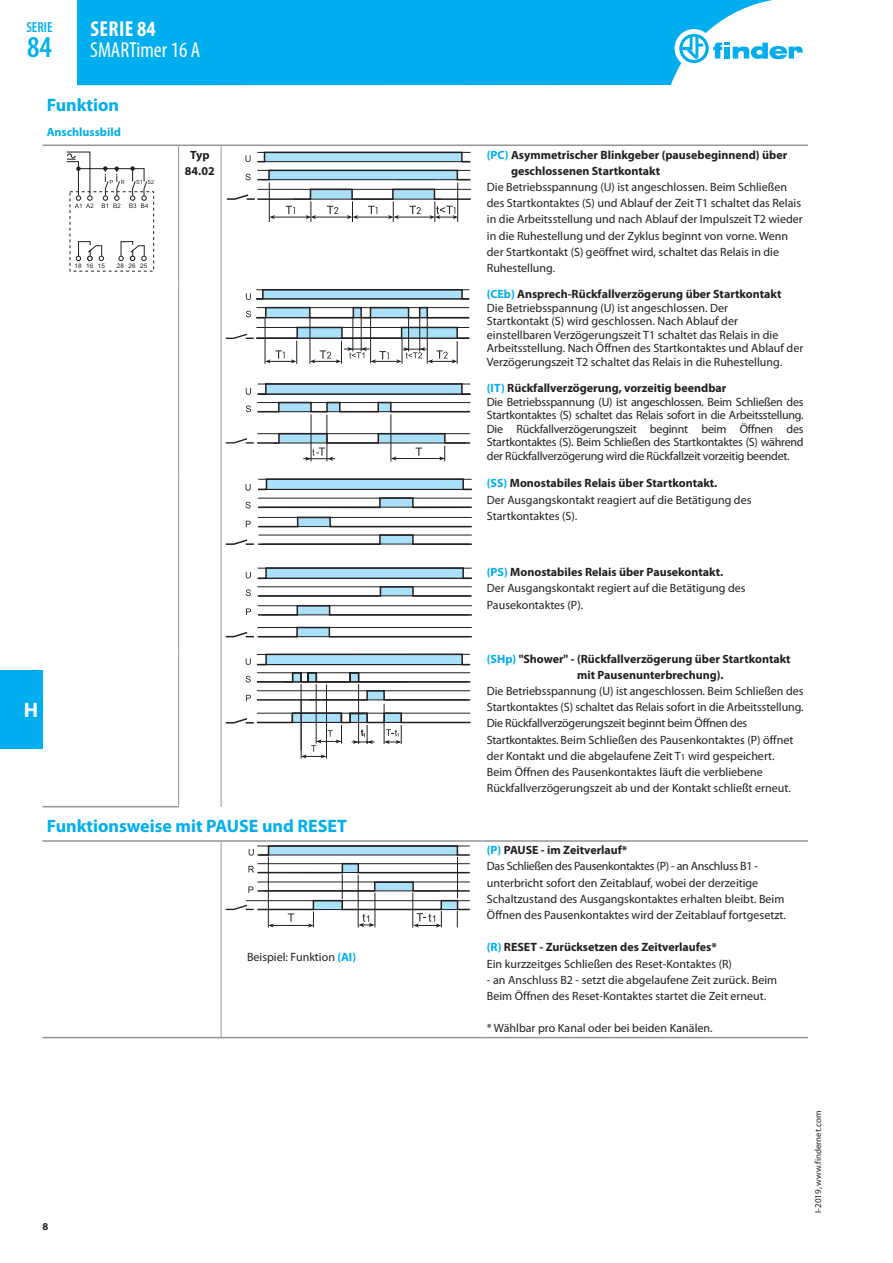
<style>
.page{position:relative;width:893px;height:1263px;background:#fff}
.page>*{position:absolute;margin:0;border:0;box-sizing:border-box;transform-origin:0 0}
.t1{font:600 condensed 30.3px "Myriad Pro";color:#00aeef}
.t2{font:condensed 21.75px "Myriad Pro";color:#fff}
.t3{font:700 condensed 21.75px "Myriad Pro";letter-spacing:.02em;color:#fff}
.t4{font:700 21px "Myriad Pro";color:#fff}
.t5{font:700 18px "Myriad Pro";color:#00aeef}
.t6{font:600 condensed 14.55px "Myriad Pro";color:#00aeef}
.t7{font:12px/16.2px "Myriad Pro";color:#231f20}
.t8{font:12px/13.5px "Myriad Pro";letter-spacing:-.02em;color:#231f20}
.t9{font:700 12px/16.2px "Myriad Pro";color:#231f20}
.t10{font:700 12px "Myriad Pro";color:#00aeef}
.t11{font:700 10.5px "Myriad Pro";color:#231f20}
.t12{font:9px "Myriad Pro";color:#231f20}
.t13{font:6.3px "Arial MT Std";color:#231f20}
.s1{color:#00aeef}
.s2{font-weight:700;color:#00aeef}
.s3{font-weight:700}
.s4{font-size:9px}
</style>
<div class="page">
<div style="left:0;top:670px;width:43px;height:78px;background:#00aeef"></div>
<hr style="left:221px;top:146px;width:1px;height:139px;background:#939598">
<hr style="left:221px;top:285px;width:1px;height:94px;background:#939598">
<hr style="left:221px;top:379px;width:1px;height:95px;background:#939598">
<hr style="left:221px;top:474px;width:1px;height:89px;background:#939598">
<hr style="left:221px;top:563px;width:1px;height:86px;background:#939598">
<hr style="left:221px;top:649px;width:1px;height:158px;background:#939598">
<hr style="left:43px;top:145px;width:136px;height:1px;background:#939598">
<hr style="left:178px;top:146px;width:1px;height:139px;background:#939598">
<hr style="left:178px;top:285px;width:1px;height:94px;background:#939598">
<hr style="left:178px;top:379px;width:1px;height:95px;background:#939598">
<hr style="left:178px;top:474px;width:1px;height:89px;background:#939598">
<hr style="left:178px;top:563px;width:1px;height:86px;background:#939598">
<hr style="left:178px;top:649px;width:1px;height:157px;background:#939598">
<hr style="left:43px;top:806px;width:136px;height:1px;background:#939598">
<hr style="left:179px;top:145px;width:42px;height:1px;background:#939598">
<hr style="left:221px;top:145px;width:262px;height:1px;background:#939598">
<hr style="left:483px;top:145px;width:325px;height:1px;background:#939598">
<svg style="left:67px;top:152px;width:87px;height:109px"></svg>
<hr style="left:457px;top:183px;width:1px;height:39px;background:#231f20">
<hr style="left:269px;top:183px;width:1px;height:39px;background:#231f20">
<svg style="left:245px;top:152px;width:226px;height:11px;background:#9cbece"></svg>
<svg style="left:245px;top:169px;width:226px;height:12px;background:#9fbdcb"></svg>
<svg style="left:227px;top:188px;width:244px;height:34px"></svg>
<svg style="left:226px;top:289px;width:243px;height:75px"></svg>
<hr style="left:311px;top:414px;width:1px;height:47px;background:#231f20">
<hr style="left:327px;top:415px;width:1px;height:46px;background:#231f20">
<hr style="left:391px;top:414px;width:1px;height:47px;background:#231f20">
<svg style="left:226px;top:432px;width:244px;height:29px"></svg>
<svg style="left:246px;top:383px;width:224px;height:30px"></svg>
<svg style="left:245px;top:478px;width:227px;height:31px"></svg>
<svg style="left:226px;top:516px;width:246px;height:29px"></svg>
<svg style="left:226px;top:626px;width:246px;height:11px"></svg>
<hr style="left:257px;top:627px;width:215px;height:1px;background:#231f20">
<hr style="left:262px;top:636px;width:206px;height:1px;background:#231f20">
<svg style="left:246px;top:567px;width:226px;height:30px"></svg>
<svg style="left:246px;top:605px;width:226px;height:11px"></svg>
<hr style="left:384px;top:704px;width:1px;height:40px;background:#231f20">
<hr style="left:316px;top:684px;width:1px;height:59px;background:#231f20">
<hr style="left:326px;top:684px;width:1px;height:74px;background:#231f20">
<hr style="left:358px;top:684px;width:1px;height:60px;background:#231f20">
<hr style="left:301px;top:684px;width:1px;height:66px;background:#231f20">
<svg style="left:226px;top:712px;width:244px;height:46px"></svg>
<svg style="left:246px;top:654px;width:224px;height:29px"></svg>
<svg style="left:246px;top:689px;width:224px;height:12px"></svg>
<hr style="left:221px;top:840px;width:262px;height:2px;background:#939598">
<hr style="left:483px;top:840px;width:325px;height:2px;background:#939598">
<hr style="left:221px;top:1037px;width:262px;height:1px;background:#939598">
<hr style="left:483px;top:1037px;width:325px;height:1px;background:#939598">
<hr style="left:43px;top:840px;width:178px;height:2px;background:#939598">
<hr style="left:43px;top:1037px;width:178px;height:1px;background:#939598">
<hr style="left:221px;top:842px;width:1px;height:105px;background:#939598">
<hr style="left:221px;top:947px;width:1px;height:90px;background:#939598">
<svg style="left:226px;top:845px;width:244px;height:82px"></svg>
<div style="left:77px;top:0;width:696px;height:85px;background:#00aeef"></div>
<div style="left:675px;top:29px;width:38px;height:39px;background:#fff;border-radius:50%"></div>
<svg style="left:679px;top:34px;width:124px;height:29px"></svg>
<p class="t6" style="left:26px;top:19px;width:28px">SERIE</p>
<h1 class="t1" style="left:27px;top:30px;width:26px">84</h1>
<h2 class="t3" style="left:90px;top:16px;width:67px">SERIE 84</h2>
<h2 class="t2" style="left:90px;top:37px;width:112px">SMARTimer 16 A</h2>
<h3 class="t5" style="left:47px;top:93px;width:74px">Funktion</h3>
<p class="t10" style="left:47px;top:124px;width:76px">Anschlussbild</p>
<p class="t13" style="left:75px;top:262px;width:32px">18 16 15</p>
<p class="t13" style="left:117px;top:262px;width:32px">28 26 25</p>
<p class="t9" style="left:185px;top:146px;width:31px;text-align:center">Typ<br>84.02</p>
<p class="t9" style="left:511px;top:146px;width:278px;text-indent:-24px"><span class="s1">(PC)</span> Asymmetrischer Blinkgeber (pausebeginnend) über geschlossenen Startkontakt</p>
<p class="t7" style="left:487px;top:179px;width:317px">Die Betriebsspannung (U) ist angeschlossen. Beim Schließen des Startkontaktes (S) und Ablauf der Zeit T1 schaltet das Relais in die Arbeitsstellung und nach Ablauf der Impulszeit T2 wieder in die Ruhestellung und der Zyklus beginnt von vorne. Wenn der Startkontakt (S) geöffnet wird, schaltet das Relais in die Ruhestellung.</p>
<p class="t7" style="left:487px;top:287px;width:318px;line-height:13.5px"><span class="s2">(CEb)</span> <span class="s3">Ansprech-Rückfallverzögerung über Startkontakt<br></span>Die Betriebsspannung (U) ist angeschlossen. Der<br>Startkontakt (S) wird geschlossen. Nach Ablauf der einstellbaren Verzögerungszeit T1 schaltet das Relais in die Arbeitsstellung. Nach Öffnen des Startkontaktes und Ablauf der Verzögerungszeit T2 schaltet das Relais in die Ruhestellung.</p>
<p class="t8" style="left:487px;top:381px;width:318px"><span class="s2">(IT)</span> <span class="s3">Rückfallverzögerung, vorzeitig beendbar<br></span>Die Betriebsspannung (U) ist angeschlossen. Beim Schließen des Startkontaktes (S) schaltet das Relais sofort in die Arbeitsstellung.<br>Die Rückfallverzögerungszeit beginnt beim Öffnen des Startkontaktes (S). Beim Schließen des Startkontaktes (S) während der Rückfallverzögerung wird die Rückfallzeit vorzeitig beendet.</p>
<p class="t7" style="left:487px;top:475px;width:266px"><span class="s2">(SS)</span> <span class="s3">Monostabiles Relais über Startkontakt.<br></span>Der Ausgangskontakt reagiert auf die Betätigung des<br>Startkontaktes (S).</p>
<h3 class="t4" style="left:24px;top:696px;width:16px">H</h3>
<h3 class="t5" style="left:47px;top:814px;width:302px">Funktionsweise mit PAUSE und RESET</h3>
<p class="t7" style="left:247px;top:948px;width:111px">Beispiel: Funktion <span class="s2">(AI)</span></p>
<p class="t7" style="left:487px;top:564px;width:260px"><span class="s2">(PS)</span> <span class="s3">Monostabiles Relais über Pausekontakt.<br></span>Der Ausgangskontakt regiert auf die Betätigung des<br>Pausekontaktes (P).</p>
<p class="t9" style="left:577px;top:650px;width:215px;text-indent:-90px"><span class="s1">(SHp)</span> "Shower" - (Rückfallverzögerung über Startkontakt mit Pausenunterbrechung).</p>
<p class="t7" style="left:487px;top:683px;width:318px">Die Betriebsspannung (U) ist angeschlossen. Beim Schließen des Startkontaktes (S) schaltet das Relais sofort in die Arbeitsstellung.<br>Die Rückfallverzögerungszeit beginnt beim Öffnen des Startkontaktes. Beim Schließen des Pausenkontaktes (P) öffnet der Kontakt und die abgelaufene Zeit T<span class="s4">1</span> wird gespeichert.<br>Beim Öffnen des Pausenkontaktes läuft die verbliebene Rückfallverzögerungszeit ab und der Kontakt schließt erneut.</p>
<p class="t7" style="left:487px;top:842px;width:300px"><span class="s2">(P)</span> <span class="s3">PAUSE - im Zeitverlauf*<br></span>Das Schließen des Pausenkontaktes (P) - an Anschluss B1 - unterbricht sofort den Zeitablauf, wobei der derzeitige Schaltzustand des Ausgangskontaktes erhalten bleibt. Beim Öffnen des Pausenkontaktes wird der Zeitablauf fortgesetzt.</p>
<p class="t7" style="left:487px;top:939px;width:247px"><span class="s2">(R)</span> <span class="s3">RESET - Zurücksetzen des Zeitverlaufes*<br></span>Ein kurzzeitges Schließen des Reset-Kontaktes (R)</p>
<p class="t7" style="left:487px;top:971px;width:292px">- an Anschluss B2 - setzt die abgelaufene Zeit zurück. Beim<br>Beim Öffnen des Reset-Kontaktes startet die Zeit erneut.</p>
<p class="t7" style="left:487px;top:1020px;width:227px">* Wählbar pro Kanal oder bei beiden Kanälen.</p>
<p class="t11" style="left:43px;top:1219px;width:7px">8</p>
<p class="t12" style="left:812px;top:1213px;width:103px;rotate:-90deg">I-2019, www.findernet.com</p>
</div>
